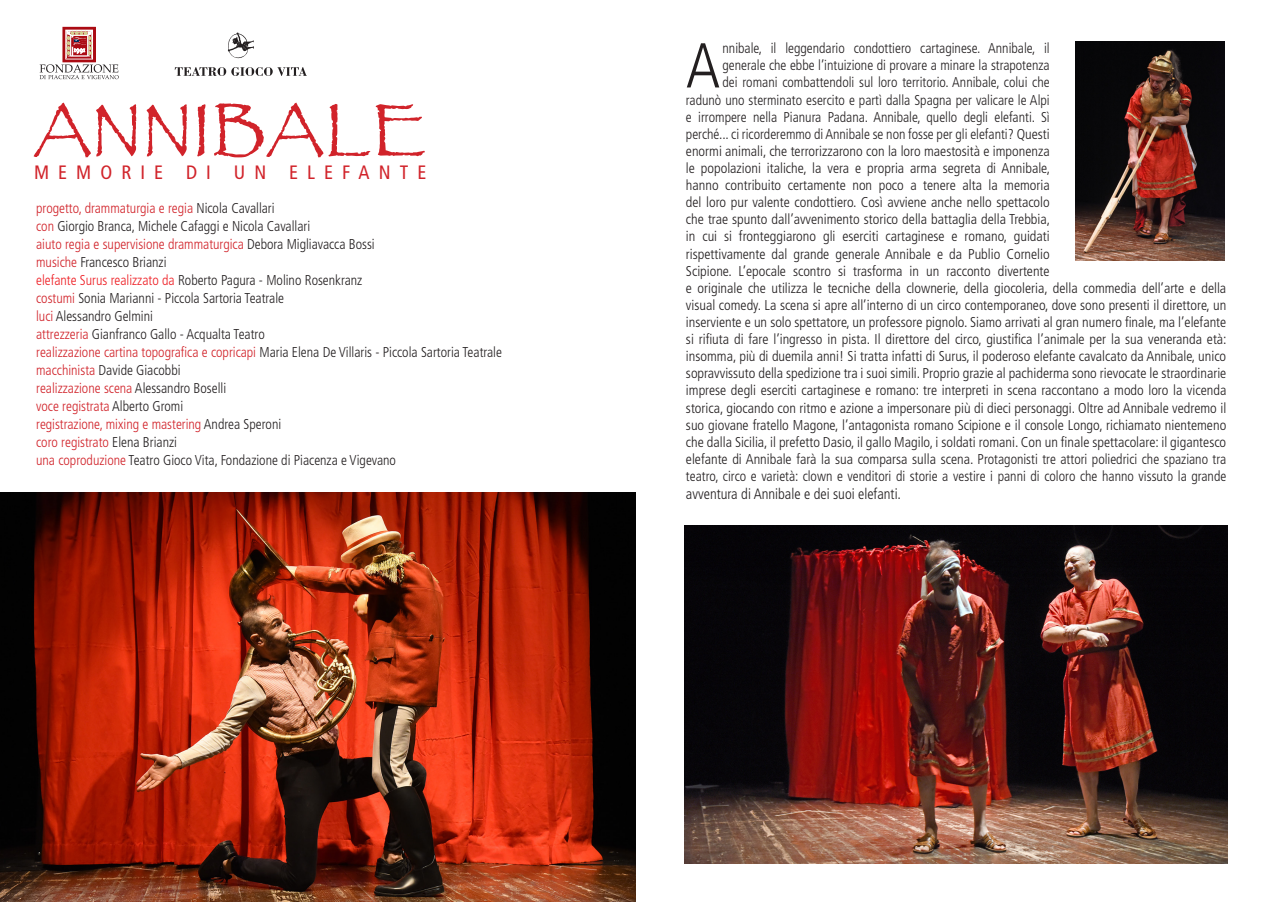
<style>
.page{position:relative;width:1272px;height:902px;background:#fff}
.page>*{position:absolute;margin:0;border:0;box-sizing:border-box;transform-origin:0 0}
.t1{font:77.4px "Papyrus";color:#d1232a}
.t2{font:300 condensed 63.3px "Frutiger LT Std";color:#231f20}
.t3{font:condensed 19.35px "Frutiger LT Std";letter-spacing:.47em;color:#d1232a}
.t4{font:300 condensed 15px "Frutiger LT Std";color:#231f20}
.t5{font:300 condensed 14.25px "Frutiger LT Std";color:#231f20}
.t6{font:300 condensed 14.25px "Frutiger LT Std";color:#d1232a}
.s1{color:#231f20}
.s2{color:#d1232a}
.s3{color:#ee1d23}
</style>
<div class="page">
<svg style="left:40px;top:64px;width:79px;height:15px"></svg>
<svg style="left:65px;top:29px;width:28px;height:31px"></svg>
<div style="left:63px;top:27px;width:32px;height:35px;border:1px solid #ab0b13"></div>
<div style="left:66px;top:30px;width:27px;height:29px;border:1px solid #fff"></div>
<svg style="left:66px;top:31px;width:26px;height:27px"></svg>
<svg style="left:228px;top:32px;width:26px;height:26px"></svg>
<svg style="left:175px;top:67px;width:132px;height:9px"></svg>
<img style="left:0;top:492px;width:636px;height:409px">
<img style="left:1075px;top:41px;width:148px;height:219px">
<img style="left:685px;top:525px;width:542px;height:338px">
<p class="t1" style="left:34px;top:83px;width:394px">ANNIBALE</p>
<p class="t3" style="left:34px;top:161px;width:394px">MEMORIE DI UN ELEFANTE</p>
<p class="t6" style="left:36px;top:200px;width:240px">progetto, drammaturgia e regia <span class="s1">Nicola Cavallari</span></p>
<p class="t5" style="left:36px;top:218px;width:275px"><span class="s2">con</span> Giorgio Branca, Michele Cafaggi e Nicola Cavallari</p>
<p class="t6" style="left:36px;top:236px;width:340px">aiuto regia e supervisione drammaturgica <span class="s1">Debora Migliavacca Bossi</span></p>
<p class="t5" style="left:36px;top:254px;width:132px"><span class="s2">musiche</span> Francesco Brianzi</p>
<p class="t5" style="left:36px;top:272px;width:328px"><span class="s3">elefante Surus realizzato da</span> Roberto Pagura - Molino Rosenkranz</p>
<p class="t5" style="left:36px;top:290px;width:249px"><span class="s2">costumi</span> Sonia Marianni - Piccola Sartoria Teatrale</p>
<p class="t5" style="left:36px;top:308px;width:118px"><span class="s2">luci</span> Alessandro Gelmini</p>
<p class="t5" style="left:36px;top:326px;width:230px"><span class="s2">attrezzeria</span> Gianfranco Gallo - Acqualta Teatro</p>
<p class="t5" style="left:36px;top:344px;width:467px"><span class="s2">realizzazione cartina topografica e copricapi</span> Maria Elena De Villaris - Piccola Sartoria Teatrale</p>
<p class="t5" style="left:36px;top:362px;width:146px"><span class="s2">macchinista</span> Davide Giacobbi</p>
<p class="t6" style="left:36px;top:380px;width:191px">realizzazione scena <span class="s1">Alessandro Boselli</span></p>
<p class="t6" style="left:36px;top:398px;width:149px">voce registrata <span class="s1">Alberto Gromi</span></p>
<p class="t6" style="left:36px;top:416px;width:247px">registrazione, mixing e mastering <span class="s1">Andrea Speroni</span></p>
<p class="t6" style="left:36px;top:434px;width:142px">coro registrato <span class="s1">Elena Brianzi</span></p>
<p class="t5" style="left:36px;top:452px;width:361px"><span class="s2">una coproduzione</span> Teatro Gioco Vita, Fondazione di Piacenza e Vigevano</p>
<p class="t2" style="left:686px;top:30px;width:36px">A</p>
<p class="t5" style="left:722px;top:40px;width:328px">nnibale, il leggendario condottiero cartaginese. Annibale, il</p>
<p class="t5" style="left:722px;top:57px;width:328px">generale che ebbe l’intuizione di provare a minare la strapotenza</p>
<p class="t5" style="left:722px;top:74px;width:328px">dei romani combattendoli sul loro territorio. Annibale, colui che</p>
<p class="t5" style="left:686px;top:91px;width:365px">radunò uno sterminato esercito e partì dalla Spagna per valicare le Alpi</p>
<p class="t5" style="left:686px;top:109px;width:365px">e irrompere nella Pianura Padana. Annibale, quello degli elefanti. Sì</p>
<p class="t5" style="left:686px;top:126px;width:365px">perché... ci ricorderemmo di Annibale se non fosse per gli elefanti? Questi</p>
<p class="t5" style="left:686px;top:143px;width:365px">enormi animali, che terrorizzarono con la loro maestosità e imponenza</p>
<p class="t5" style="left:686px;top:160px;width:366px">le popolazioni italiche, la vera e propria arma segreta di Annibale,</p>
<p class="t5" style="left:686px;top:177px;width:365px">hanno contribuito certamente non poco a tenere alta la memoria</p>
<p class="t5" style="left:686px;top:194px;width:365px">del loro pur valente condottiero. Così avviene anche nello spettacolo</p>
<p class="t5" style="left:686px;top:211px;width:366px">che trae spunto dall’avvenimento storico della battaglia della Trebbia,</p>
<p class="t5" style="left:686px;top:228px;width:365px">in cui si fronteggiarono gli eserciti cartaginese e romano, guidati</p>
<p class="t5" style="left:686px;top:245px;width:365px">rispettivamente dal grande generale Annibale e da Publio Cornelio</p>
<p class="t5" style="left:686px;top:262px;width:365px">Scipione. L’epocale scontro si trasforma in un racconto divertente</p>
<p class="t5" style="left:686px;top:280px;width:542px">e originale che utilizza le tecniche della clownerie, della giocoleria, della commedia dell’arte e della</p>
<p class="t5" style="left:686px;top:297px;width:542px">visual comedy. La scena si apre all’interno di un circo contemporaneo, dove sono presenti il direttore, un</p>
<p class="t5" style="left:686px;top:314px;width:542px">inserviente e un solo spettatore, un professore pignolo. Siamo arrivati al gran numero finale, ma l’elefante</p>
<p class="t5" style="left:686px;top:331px;width:542px">si rifiuta di fare l’ingresso in pista. Il direttore del circo, giustifica l’animale per la sua veneranda età:</p>
<p class="t5" style="left:686px;top:348px;width:542px">insomma, più di duemila anni! Si tratta infatti di Surus, il poderoso elefante cavalcato da Annibale, unico</p>
<p class="t5" style="left:686px;top:365px;width:542px">sopravvissuto della spedizione tra i suoi simili. Proprio grazie al pachiderma sono rievocate le straordinarie</p>
<p class="t5" style="left:686px;top:382px;width:542px">imprese degli eserciti cartaginese e romano: tre interpreti in scena raccontano a modo loro la vicenda</p>
<p class="t5" style="left:686px;top:399px;width:542px">storica, giocando con ritmo e azione a impersonare più di dieci personaggi. Oltre ad Annibale vedremo il</p>
<p class="t5" style="left:686px;top:416px;width:542px">suo giovane fratello Magone, l’antagonista romano Scipione e il console Longo, richiamato nientemeno</p>
<p class="t5" style="left:686px;top:433px;width:542px">che dalla Sicilia, il prefetto Dasio, il gallo Magilo, i soldati romani. Con un finale spettacolare: il gigantesco</p>
<p class="t5" style="left:686px;top:451px;width:541px">elefante di Annibale farà la sua comparsa sulla scena. Protagonisti tre attori poliedrici che spaziano tra</p>
<p class="t5" style="left:686px;top:468px;width:542px">teatro, circo e varietà: clown e venditori di storie a vestire i panni di coloro che hanno vissuto la grande</p>
<p class="t4" style="left:686px;top:485px;width:217px">avventura di Annibale e dei suoi elefanti.</p>
</div>
